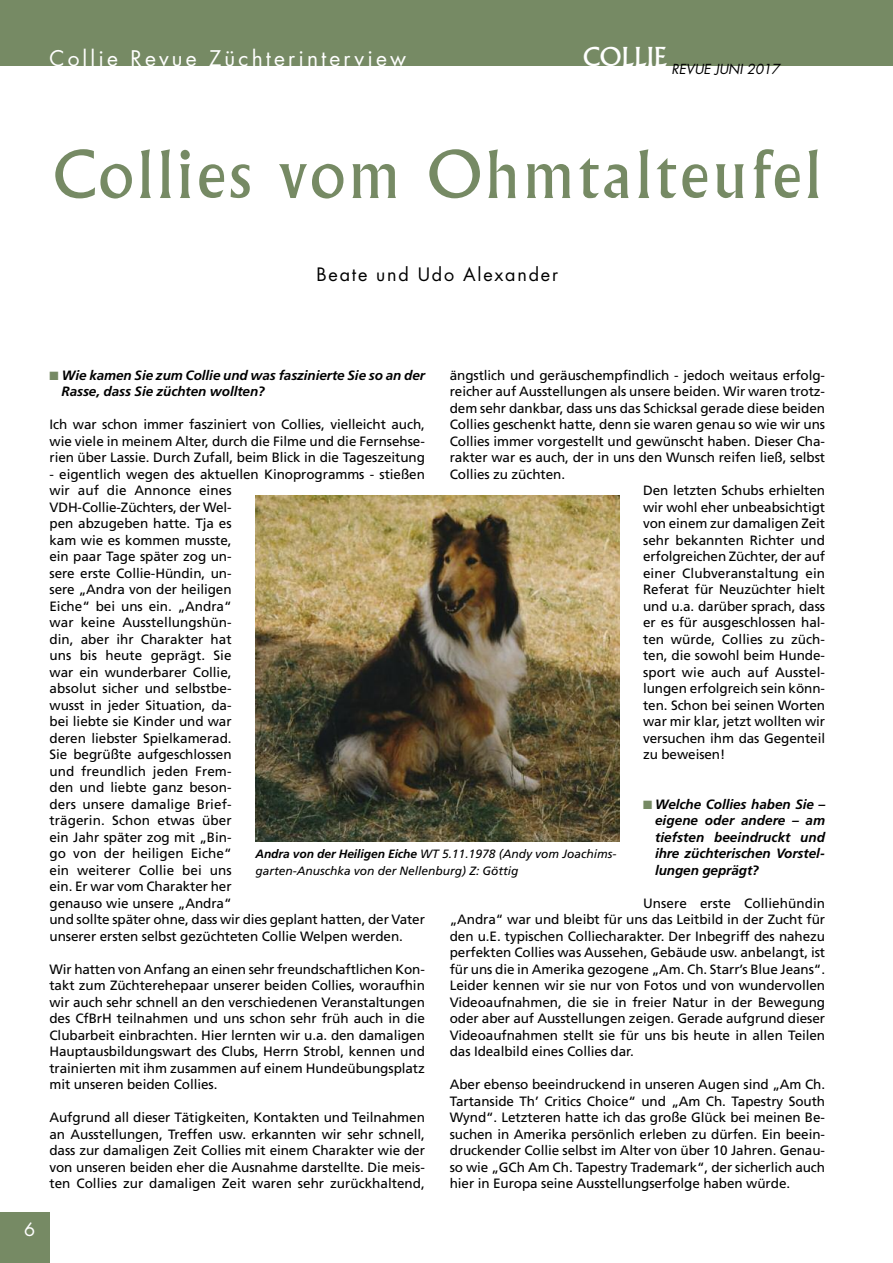
<style>
.page{position:relative;width:893px;height:1263px;background:#fff}
.page>*{position:absolute;margin:0;border:0;box-sizing:border-box;transform-origin:0 0}
.t1{font:64.5px "Albertus";letter-spacing:.05em;color:#768a64}
.t2{font:25.5px "Albertus";color:#fff}
.t3{font:21px "Futura";letter-spacing:.15em;color:#fff}
.t4{font:18px "Futura";letter-spacing:.1em;color:#000}
.t5{font:18px "Futura";color:#fff}
.t6{font:13.5px/16.5px "Frutiger";letter-spacing:-.005em;color:#000;text-align:justify}
.t7{font:italic 700 13.5px/16.5px "Frutiger";letter-spacing:-.005em;color:#000}
.t8{font:italic 13.5px "Futura";color:#000}
.t9{font:italic 12px/16.5px "Frutiger";color:#000}
.s1{color:#768a64}
.s2{font-weight:700}
</style>
<div class="page">
<div style="left:0;top:1212px;width:50px;height:51px;background:#768a64"></div>
<div style="left:0;top:0;width:893px;height:66px;background:#768a64"></div>
<img style="left:255px;top:495px;width:364px;height:347px">
<h3 class="t3" style="left:50px;top:49px;width:358px">Collie Revue Züchterinterview</h3>
<h2 class="t2" style="left:583px;top:47px;width:85px">COLLIE</h2>
<p class="t8" style="left:671px;top:62px;width:110px">REVUE JUNI 2017</p>
<h1 class="t1" style="left:53px;top:150px;width:770px">Collies vom Ohmtalteufel</h1>
<h3 class="t4" style="left:317px;top:266px;width:243px">Beate und Udo Alexander</h3>
<h3 class="t5" style="left:24px;top:1221px;width:13px">6</h3>
<p class="t7" style="left:61px;top:368px;width:365px;text-indent:-12px"><span class="s1">■</span> Wie kamen Sie zum Collie und was faszinierte Sie so an der<br>Rasse, dass Sie züchten wollten?</p>
<p class="t6" style="left:49px;top:417px;width:377px">Ich war schon immer fasziniert von Collies, vielleicht auch, wie viele in meinem Alter, durch die Filme und die Fernsehse&shy;rien über Lassie. Durch Zufall, beim Blick in die Tageszeitung</p>
<p class="t6" style="left:49px;top:467px;width:377px;text-align:left">- eigentlich wegen des aktuellen Kinoprogramms - stießen wir auf die Annonce eines<br>VDH-Collie-Züchters, der Wel-<br>pen abzugeben hatte. Tja es<br>kam wie es kommen musste,<br>ein paar Tage später zog un-<br>sere erste Collie-Hündin, un-<br>sere „Andra von der heiligen<br>Eiche“ bei uns ein. „Andra“<br>war keine Ausstellungshün-<br>din, aber ihr Charakter hat<br>uns bis heute geprägt. Sie<br>war ein wunderbarer Collie,<br>absolut sicher und selbstbe-<br>wusst in jeder Situation, da-<br>bei liebte sie Kinder und war<br>deren liebster Spielkamerad.<br>Sie begrüßte aufgeschlossen<br>und freundlich jeden Frem-<br>den und liebte ganz beson-<br>ders unsere damalige Brief-<br>trägerin. Schon etwas über<br>ein Jahr später zog mit „Bin-<br>go von der heiligen Eiche“<br>ein weiterer Collie bei uns<br>ein. Er war vom Charakter her<br>genauso wie unsere „Andra“<br>und sollte später ohne, dass wir dies geplant hatten, der Vater unserer ersten selbst gezüchteten Collie Welpen werden.</p>
<p class="t6" style="left:49px;top:962px;width:377px">Wir hatten von Anfang an einen sehr freundschaftlichen Kon&shy;takt zum Züchterehepaar unserer beiden Collies, woraufhin wir auch sehr schnell an den verschiedenen Veranstaltungen des CfBrH teilnahmen und uns schon sehr früh auch in die Clubarbeit einbrachten. Hier lernten wir u.a. den damaligen Hauptausbildungswart des Clubs, Herrn Strobl, kennen und trainierten mit ihm zusammen auf einem Hundeübungsplatz mit unseren beiden Collies.</p>
<p class="t6" style="left:49px;top:1110px;width:377px">Aufgrund all dieser Tätigkeiten, Kontakten und Teilnahmen an Ausstellungen, Treffen usw. erkannten wir sehr schnell, dass zur damaligen Zeit Collies mit einem Charakter wie der von unseren beiden eher die Ausnahme darstellte. Die meis&shy;ten Collies zur damaligen Zeit waren sehr zurückhaltend,</p>
<p class="t6" style="left:450px;top:368px;width:377px">ängstlich und geräuschempfindlich - jedoch weitaus erfolg-</p>
<p class="t6" style="left:450px;top:384px;width:377px">reicher auf Ausstellungen als unsere beiden. Wir waren trotz-</p>
<p class="t6" style="left:450px;top:401px;width:377px">dem sehr dankbar, dass uns das Schicksal gerade diese beiden</p>
<p class="t6" style="left:450px;top:417px;width:377px">Collies geschenkt hatte, denn sie waren genau so wie wir uns</p>
<p class="t6" style="left:450px;top:434px;width:377px">Collies immer vorgestellt und gewünscht haben. Dieser Cha-</p>
<p class="t6" style="left:450px;top:450px;width:377px">rakter war es auch, der in uns den Wunsch reifen ließ, selbst</p>
<p class="t6" style="left:450px;top:467px;width:117px">Collies zu züchten.</p>
<p class="t6" style="left:643px;top:483px;width:184px">Den letzten Schubs erhielten</p>
<p class="t6" style="left:643px;top:500px;width:184px">wir wohl eher unbeabsichtigt</p>
<p class="t6" style="left:643px;top:516px;width:184px">von einem zur damaligen Zeit</p>
<p class="t6" style="left:643px;top:533px;width:184px">sehr bekannten Richter und</p>
<p class="t6" style="left:643px;top:549px;width:184px">erfolgreichen Züchter, der auf</p>
<p class="t6" style="left:643px;top:566px;width:184px">einer Clubveranstaltung ein</p>
<p class="t6" style="left:643px;top:582px;width:184px">Referat für Neuzüchter hielt</p>
<p class="t6" style="left:643px;top:599px;width:184px">und u.a. darüber sprach, dass</p>
<p class="t6" style="left:643px;top:615px;width:184px">er es für ausgeschlossen hal-</p>
<p class="t6" style="left:643px;top:632px;width:184px">ten würde, Collies zu züch-</p>
<p class="t6" style="left:643px;top:648px;width:184px">ten, die sowohl beim Hunde-</p>
<p class="t6" style="left:643px;top:665px;width:184px">sport wie auch auf Ausstel-</p>
<p class="t6" style="left:643px;top:681px;width:184px">lungen erfolgreich sein könn-</p>
<p class="t6" style="left:643px;top:698px;width:184px">ten. Schon bei seinen Worten</p>
<p class="t6" style="left:643px;top:714px;width:184px">war mir klar, jetzt wollten wir</p>
<p class="t6" style="left:643px;top:731px;width:184px">versuchen ihm das Gegenteil</p>
<p class="t6" style="left:643px;top:747px;width:84px">zu beweisen!</p>
<p class="t7" style="left:655px;top:797px;width:172px;text-align:justify;text-indent:-12px"><span class="s1">■</span> Welche Collies haben Sie – eigene oder andere – am tiefsten beeindruckt und ihre züchterischen Vorstel&shy;lungen geprägt?</p>
<p class="t6" style="left:450px;top:896px;width:377px;text-indent:193px">Unsere erste Colliehündin „Andra“ war und bleibt für uns das Leitbild in der Zucht für den u.E. typischen Colliecharakter. Der Inbegriff des nahezu perfekten Collies was Aussehen, Gebäude usw. anbelangt, ist für uns die in Amerika gezogene „Am. Ch. Starr’s Blue Jeans“.<br>Leider kennen wir sie nur von Fotos und von wundervollen Videoaufnahmen, die sie in freier Natur in der Bewegung oder aber auf Ausstellungen zeigen. Gerade aufgrund dieser Videoaufnahmen stellt sie für uns bis heute in allen Teilen das Idealbild eines Collies dar.</p>
<p class="t6" style="left:450px;top:1077px;width:377px">Aber ebenso beeindruckend in unseren Augen sind „Am Ch.<br>Tartanside Th’ Critics Choice“ und „Am Ch. Tapestry South Wynd“. Letzteren hatte ich das große Glück bei meinen Be&shy;suchen in Amerika persönlich erleben zu dürfen. Ein beein&shy;druckender Collie selbst im Alter von über 10 Jahren. Genau&shy;so wie „GCh Am Ch. Tapestry Trademark“, der sicherlich auch hier in Europa seine Ausstellungserfolge haben würde.</p>
<p class="t9" style="left:255px;top:847px;width:362px"><span class="s2">Andra von der Heiligen Eiche</span> WT 5.11.1978 (Andy vom Joachims&shy;garten-Anuschka von der Nellenburg) Z: Göttig</p>
</div>
